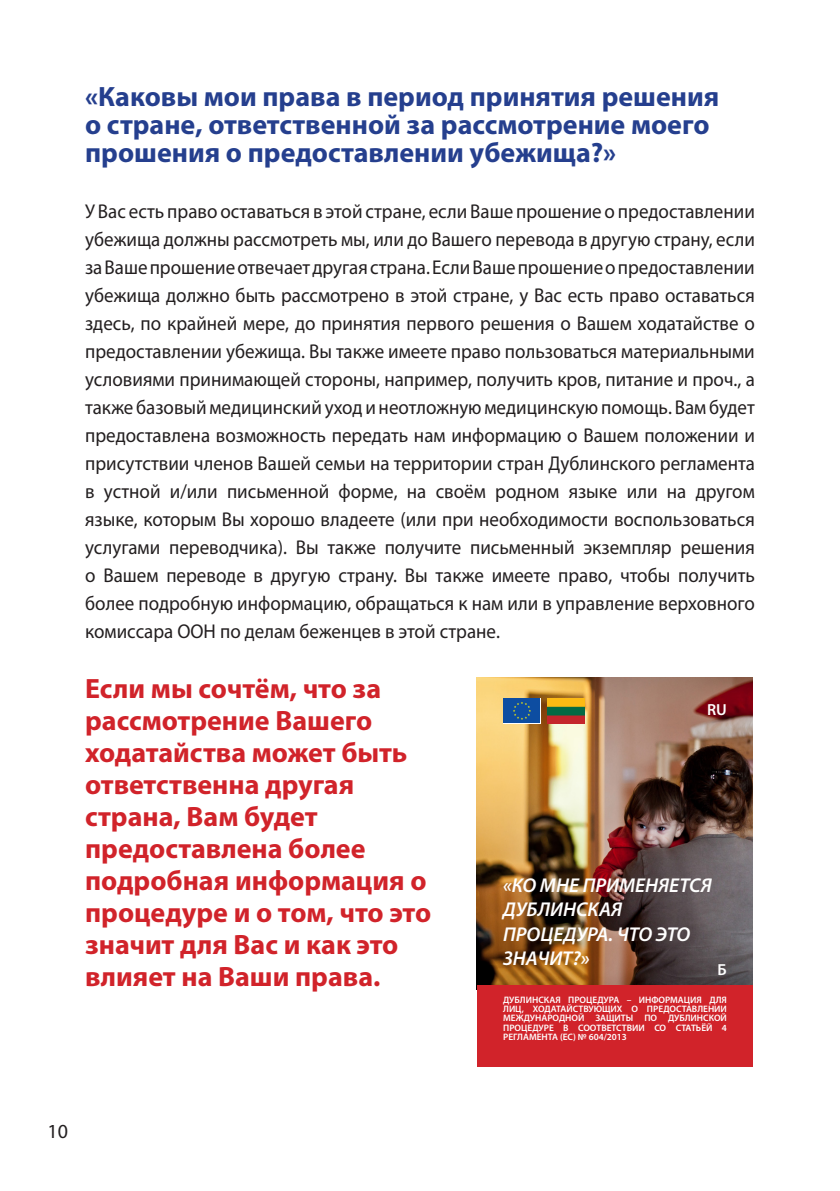
<style>
.page{position:relative;width:840px;height:1191px;background:#fff}
.page>*{position:absolute;margin:0;border:0;box-sizing:border-box;transform-origin:0 0}
.Default_question{font:700 28px/32px "Myriad Pro";color:#d1232a}
.Default_question-2{font:700 28px/28px "Myriad Pro";color:#253f8e}
.Default{font:20px/28px "Myriad Pro";color:#231f20;text-align:justify;scale:.95 1}
.t1{font:italic 600 20px/24px "Myriad Pro";color:#fff}
.Default-2{font:20px "Myriad Pro";color:#231f20}
.t2{font:600 16px "Myriad Pro";color:#fff}
.t3{font:600 9.4px/9.4px "Myriad Pro";color:#fff;text-align:justify}
</style>
<div class="page">
<img style="left:476px;top:677px;width:276px;height:308px">
<div style="left:476px;top:985px;width:276px;height:82px;background:#d1232a"></div>
<div style="left:503px;top:698px;width:37px;height:25px;background:#0d4da1"></div>
<svg style="left:513px;top:702px;width:18px;height:18px"></svg>
<svg style="left:584px;top:698px;width:1px;height:25px"></svg>
<img style="left:547px;top:698px;width:37px;height:25px">
<p class="Default_question-2" style="left:85px;top:82px;width:635px">«Каковы мои права в период принятия решения о стране, ответственной за рассмотрение моего прошения о предоставлении убежища?»</p>
<p class="Default" style="left:85px;top:197px;width:706px">У Вас есть право оставаться в этой стране, если Ваше прошение о предоставлении убежища должны рассмотреть мы, или до Вашего перевода в другую страну, если за Ваше прошение отвечает другая страна. Если Ваше прошение о предоставлении убежища должно быть рассмотрено в этой стране, у Вас есть право оставаться здесь, по крайней мере, до принятия первого решения о Вашем ходатайстве о предоставлении убежища. Вы также имеете право пользоваться материальными условиями принимающей стороны, например, получить кров, питание и проч., а также базовый медицинский уход и неотложную медицинскую помощь. Вам будет предоставлена возможность передать нам информацию о Вашем положении и присутствии членов Вашей семьи на территории стран Дублинского регламента в устной и/или письменной форме, на своём родном языке или на другом языке, которым Вы хорошо владеете (или при необходимости воспользоваться услугами переводчика). Вы также получите письменный экземпляр решения о Вашем переводе в другую страну. Вы также имеете право, чтобы получить более подробную информацию, обращаться к нам или в управление верховного комиссара ООН по делам беженцев в этой стране.</p>
<p class="Default_question" style="left:85px;top:672px;width:347px">Если мы сочтём, что за рассмотрение Вашего ходатайства может быть ответственна другая страна, Вам будет предоставлена более подробная информация о процедуре и о том, что это значит для Вас и как это влияет на Ваши права.</p>
<p class="t2" style="left:706px;top:700px;width:21px">RU</p>
<p class="t1" style="left:503px;top:873px;width:210px">«КО МНЕ ПРИМЕНЯЕТСЯ<br>ДУБЛИНСКАЯ<br>ПРОЦЕДУРА. ЧТО ЭТО<br>ЗНАЧИТ?»</p>
<p class="t2" style="left:717px;top:959px;width:11px">Б</p>
<p class="t3" style="left:503px;top:994px;width:225px">ДУБЛИНСКАЯ ПРОЦЕДУРА – ИНФОРМАЦИЯ ДЛЯ ЛИЦ, ХОДАТАЙСТВУЮЩИХ О ПРЕДОСТАВЛЕНИИ МЕЖДУНАРОДНОЙ ЗАЩИТЫ ПО ДУБЛИНСКОЙ ПРОЦЕДУРЕ В СООТВЕТСТВИИ СО СТАТЬЁЙ 4<br>РЕГЛАМЕНТА (ЕС) № 604/2013</p>
<p class="Default-2" style="left:48px;top:1118px;width:22px">10</p>
</div>
